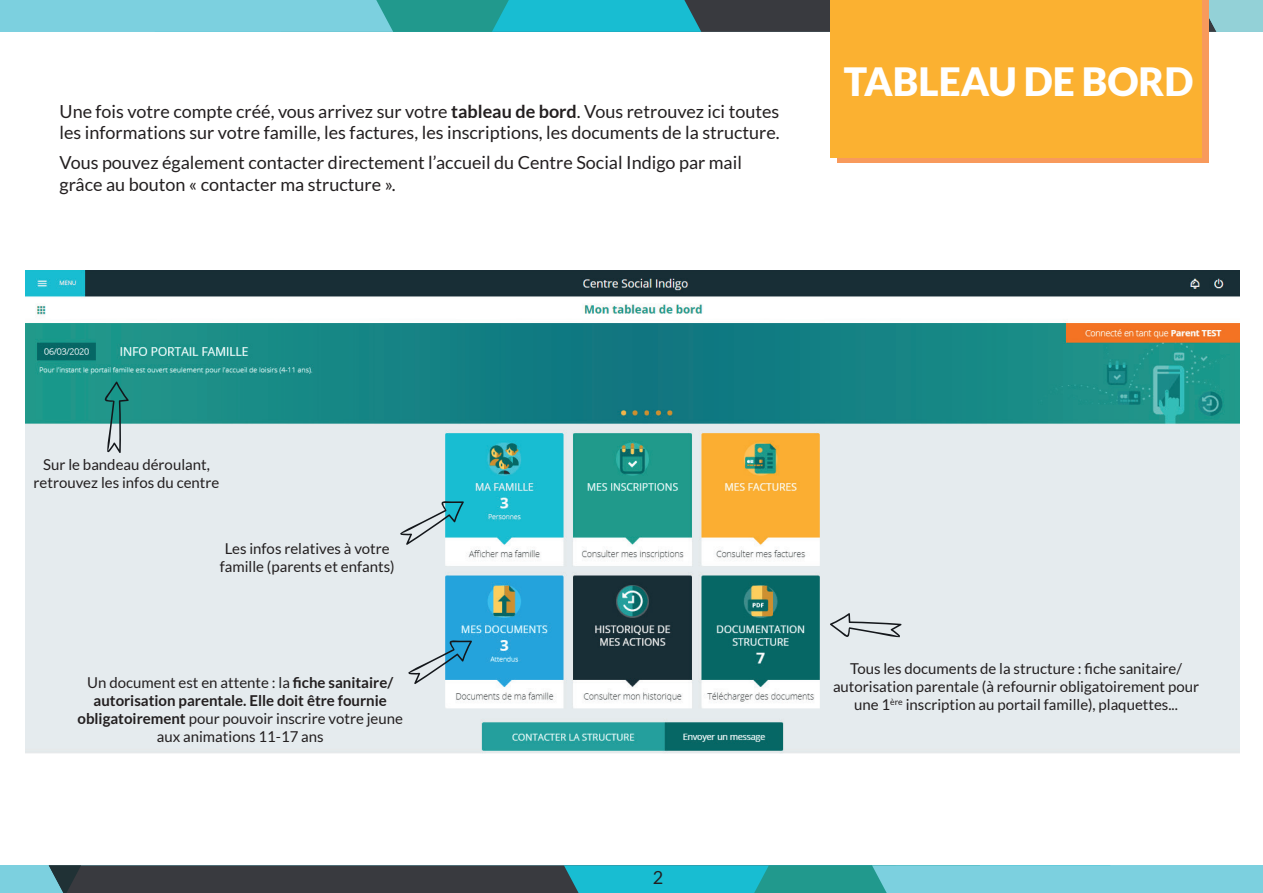
<style>
.page{position:relative;width:1263px;height:893px;background:#fff}
.page>*{position:absolute;margin:0;border:0;box-sizing:border-box;transform-origin:0 0}
.t1{font:900 39px "Lato";color:#fff}
.t2{font:18px/21.6px "Lato";color:#231f20}
.t3{font:15px/18px "Lato";color:#231f20;text-align:center}
.s1{font-weight:700}
</style>
<div class="page">
<svg style="left:0;top:0;width:1263px;height:32px;background:#51adb7"></svg>
<svg style="left:0;top:865px;width:1263px;height:28px;background:#498b94"></svg>
<img style="left:26px;top:270px;width:1213px;height:484px">
<svg style="left:104px;top:381px;width:25px;height:72px;background:#5f9e9a"></svg>
<svg style="left:400px;top:501px;width:64px;height:44px;background:#a5ccd3"></svg>
<svg style="left:408px;top:640px;width:64px;height:44px;background:#90bed3"></svg>
<svg style="left:830px;top:613px;width:72px;height:25px;background:#c4c9cd"></svg>
<div style="left:838px;top:0;width:371px;height:163px;background:#f89a5c"></div>
<div style="left:830px;top:0;width:371px;height:158px;background:#fbb131"></div>
<p class="t2" style="left:60px;top:100px;width:722px">Une fois votre compte créé, vous arrivez sur votre <span class="s1">tableau de bord</span>. Vous retrouvez ici toutes les informations sur votre famille, les factures, les inscriptions, les documents de la structure.</p>
<p class="t2" style="left:60px;top:152px;width:684px">Vous pouvez également contacter directement l’accueil du Centre Social Indigo par mail grâce au bouton « contacter ma structure ».</p>
<h1 class="t1" style="left:844px;top:58px;width:351px">TABLEAU DE BORD</h1>
<p class="t3" style="left:34px;top:456px;width:187px">Sur le bandeau déroulant, retrouvez les infos du centre</p>
<p class="t3" style="left:220px;top:539px;width:177px">Les infos relatives à votre famille (parents et enfants)</p>
<p class="t3" style="left:77px;top:674px;width:327px">Un document est en attente : la <span class="s1">fiche sanitaire/ autorisation parentale. Elle doit être fournie obligatoirement</span> pour pouvoir inscrire votre jeune aux animations 11-17 ans</p>
<p class="t2" style="left:653px;top:867px;width:12px">2</p>
<p class="t3" style="left:833px;top:660px;width:367px">Tous les documents de la structure : fiche sanitaire/ autorisation parentale (à refournir obligatoirement pour une 1<sup>ère</sup> inscription au portail famille), plaquettes...</p>
</div>
